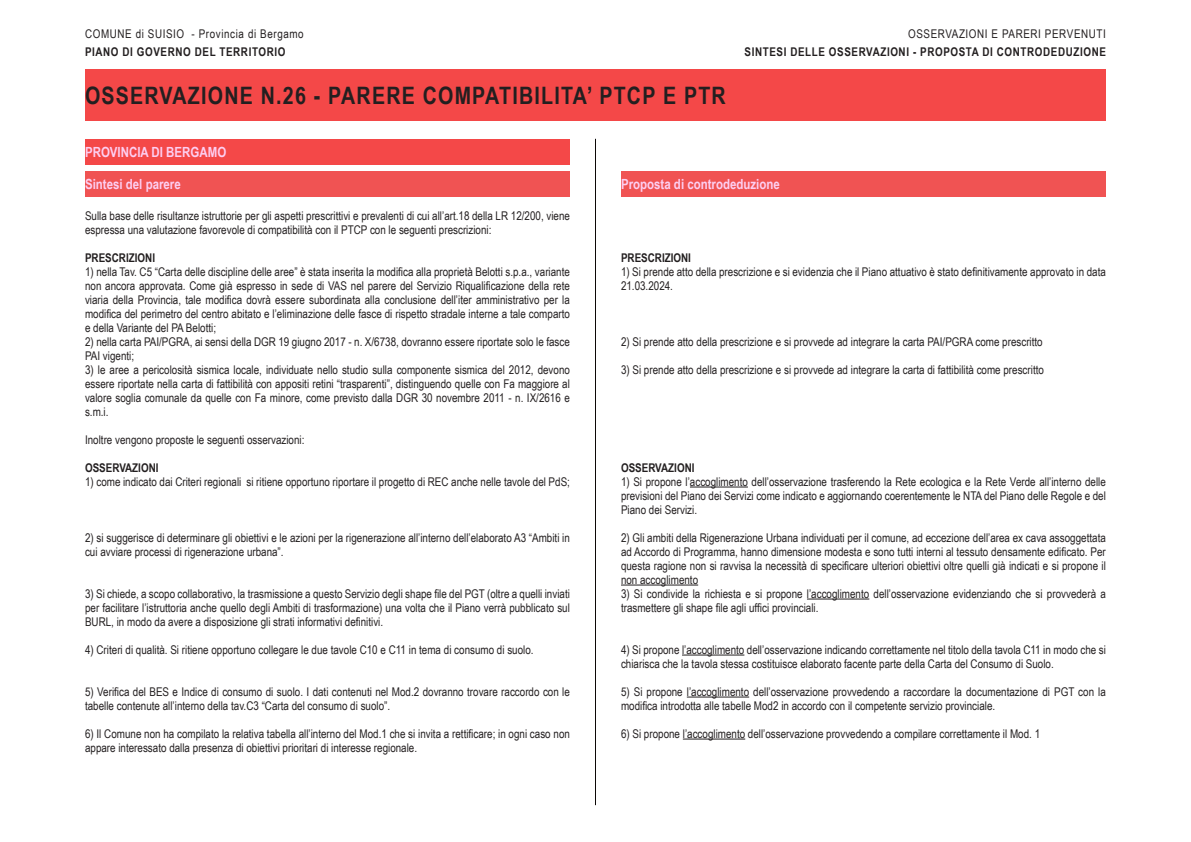
<style>
.page{position:relative;width:1191px;height:842px;background:#fff}
.page>*{position:absolute;margin:0;border:0;box-sizing:border-box;transform-origin:0 0}
.t1{font:700 24px "Arial Narrow";letter-spacing:.05em;color:#231f20}
.t2{font:700 14px "Arial Narrow";color:#fdcff2}
.t3{font:12px/14px "Arial Narrow";color:#231f20}
.t4{font:700 12px "Arial Narrow";letter-spacing:.05em;color:#231f20}
.t5{font:12px "Arial Narrow";letter-spacing:.05em;color:#231f20}
.t6{font:700 12px "Arial Narrow";color:#231f20}
</style>
<div class="page">
<div style="left:85px;top:70px;width:1021px;height:51px;background:#f44848"></div>
<hr style="left:595px;top:139px;width:1px;height:666px;background:#0c0806">
<hr style="left:690px;top:487px;width:58px;height:1px;background:#231f20">
<hr style="left:621px;top:585px;width:77px;height:1px;background:#231f20">
<hr style="left:807px;top:599px;width:62px;height:1px;background:#231f20">
<hr style="left:682px;top:655px;width:62px;height:1px;background:#231f20">
<hr style="left:687px;top:697px;width:62px;height:1px;background:#231f20">
<hr style="left:683px;top:739px;width:62px;height:1px;background:#231f20">
<div style="left:85px;top:139px;width:485px;height:25px;background:#f44848"></div>
<div style="left:85px;top:171px;width:485px;height:26px;background:#f05353"></div>
<div style="left:621px;top:171px;width:485px;height:26px;background:#f05353"></div>
<p class="t5" style="left:85px;top:25px;width:220px">COMUNE di SUISIO - Provincia di Bergamo</p>
<p class="t4" style="left:85px;top:43px;width:202px">PIANO DI GOVERNO DEL TERRITORIO</p>
<h1 class="t1" style="left:85px;top:78px;width:642px">OSSERVAZIONE N.26 - PARERE COMPATIBILITA’ PTCP E PTR</h1>
<p class="t5" style="left:908px;top:25px;width:199px">OSSERVAZIONI E PARERI PERVENUTI</p>
<p class="t4" style="left:744px;top:43px;width:363px">SINTESI DELLE OSSERVAZIONI - PROPOSTA DI CONTRODEDUZIONE</p>
<p class="t2" style="left:85px;top:141px;width:143px">PROVINCIA DI BERGAMO</p>
<p class="t2" style="left:85px;top:174px;width:97px">Sintesi del parere</p>
<p class="t2" style="left:621px;top:174px;width:160px">Proposta di controdeduzione</p>
<p class="t3" style="left:85px;top:208px;width:486px">Sulla base delle risultanze istruttorie per gli aspetti prescrittivi e prevalenti di cui all’art.18 della LR 12/200, viene espressa una valutazione favorevole di compatibilità con il PTCP con le seguenti prescrizioni:</p>
<p class="t6" style="left:85px;top:248px;width:71px">PRESCRIZIONI</p>
<p class="t3" style="left:85px;top:264px;width:486px;text-align:justify">1) nella Tav. C5 “Carta delle discipline delle aree” è stata inserita la modifica alla proprietà Belotti s.p.a., variante non ancora approvata. Come già espresso in sede di VAS nel parere del Servizio Riqualificazione della rete viaria della Provincia, tale modifica dovrà essere subordinata alla conclusione dell’iter amministrativo per la modifica del perimetro del centro abitato e l’eliminazione delle fasce di rispetto stradale interne a tale comparto e della Variante del PA Belotti;</p>
<p class="t3" style="left:85px;top:334px;width:486px">2) nella carta PAI/PGRA, ai sensi della DGR 19 giugno 2017 - n. X/6738, dovranno essere riportate solo le fasce<br>PAI vigenti;</p>
<p class="t3" style="left:85px;top:362px;width:486px;text-align:justify">3) le aree a pericolosità sismica locale, individuate nello studio sulla componente sismica del 2012, devono essere riportate nella carta di fattibilità con appositi retini “trasparenti”, distinguendo quelle con Fa maggiore al valore soglia comunale da quelle con Fa minore, come previsto dalla DGR 30 novembre 2011 - n. IX/2616 e s.m.i.</p>
<p class="t3" style="left:85px;top:432px;width:221px">Inoltre vengono proposte le seguenti osservazioni:</p>
<p class="t6" style="left:85px;top:458px;width:75px">OSSERVAZIONI</p>
<p class="t3" style="left:85px;top:474px;width:486px">1) come indicato dai Criteri regionali si ritiene opportuno riportare il progetto di REC anche nelle tavole del PdS;</p>
<p class="t3" style="left:85px;top:530px;width:486px">2) si suggerisce di determinare gli obiettivi e le azioni per la rigenerazione all’interno dell’elaborato A3 “Ambiti in cui avviare processi di rigenerazione urbana”.</p>
<p class="t3" style="left:85px;top:586px;width:486px;text-align:justify">3) Si chiede, a scopo collaborativo, la trasmissione a questo Servizio degli shape file del PGT (oltre a quelli inviati per facilitare l’istruttoria anche quello degli Ambiti di trasformazione) una volta che il Piano verrà pubblicato sul BURL, in modo da avere a disposizione gli strati informativi definitivi.</p>
<p class="t3" style="left:85px;top:642px;width:450px">4) Criteri di qualità. Si ritiene opportuno collegare le due tavole C10 e C11 in tema di consumo di suolo.</p>
<p class="t3" style="left:85px;top:684px;width:486px">5) Verifica del BES e Indice di consumo di suolo. I dati contenuti nel Mod.2 dovranno trovare raccordo con le tabelle contenute all’interno della tav.C3 “Carta del consumo di suolo”.</p>
<p class="t3" style="left:85px;top:726px;width:486px">6) Il Comune non ha compilato la relativa tabella all’interno del Mod.1 che si invita a rettificare; in ogni caso non appare interessato dalla presenza di obiettivi prioritari di interesse regionale.</p>
<p class="t6" style="left:621px;top:248px;width:71px">PRESCRIZIONI</p>
<p class="t3" style="left:621px;top:264px;width:486px">1) Si prende atto della prescrizione e si evidenzia che il Piano attuativo è stato definitivamente approvato in data<br>21.03.2024.</p>
<p class="t3" style="left:621px;top:334px;width:423px">2) Si prende atto della prescrizione e si provvede ad integrare la carta PAI/PGRA come prescritto</p>
<p class="t3" style="left:621px;top:362px;width:424px">3) Si prende atto della prescrizione e si provvede ad integrare la carta di fattibilità come prescritto</p>
<p class="t6" style="left:621px;top:458px;width:75px">OSSERVAZIONI</p>
<p class="t3" style="left:621px;top:474px;width:486px;text-align:justify">1) Si propone l’accoglimento dell’osservazione trasferendo la Rete ecologica e la Rete Verde all’interno delle previsioni del Piano dei Servizi come indicato e aggiornando coerentemente le NTA del Piano delle Regole e del Piano dei Servizi.</p>
<p class="t3" style="left:621px;top:530px;width:486px;text-align:justify">2) Gli ambiti della Rigenerazione Urbana individuati per il comune, ad eccezione dell’area ex cava assoggettata ad Accordo di Programma, hanno dimensione modesta e sono tutti interni al tessuto densamente edificato. Per questa ragione non si ravvisa la necessità di specificare ulteriori obiettivi oltre quelli già indicati e si propone il non accoglimento</p>
<p class="t3" style="left:621px;top:586px;width:486px">3) Si condivide la richiesta e si propone l’accoglimento dell’osservazione evidenziando che si provvederà a trasmettere gli shape file agli uffici provinciali.</p>
<p class="t3" style="left:621px;top:642px;width:486px">4) Si propone l’accoglimento dell’osservazione indicando correttamente nel titolo della tavola C11 in modo che si chiarisca che la tavola stessa costituisce elaborato facente parte della Carta del Consumo di Suolo.</p>
<p class="t3" style="left:621px;top:684px;width:486px">5) Si propone l’accoglimento dell’osservazione provvedendo a raccordare la documentazione di PGT con la modifica introdotta alle tabelle Mod2 in accordo con il competente servizio provinciale.</p>
<p class="t3" style="left:621px;top:726px;width:420px">6) Si propone l’accoglimento dell’osservazione provvedendo a compilare correttamente il Mod. 1</p>
</div>
